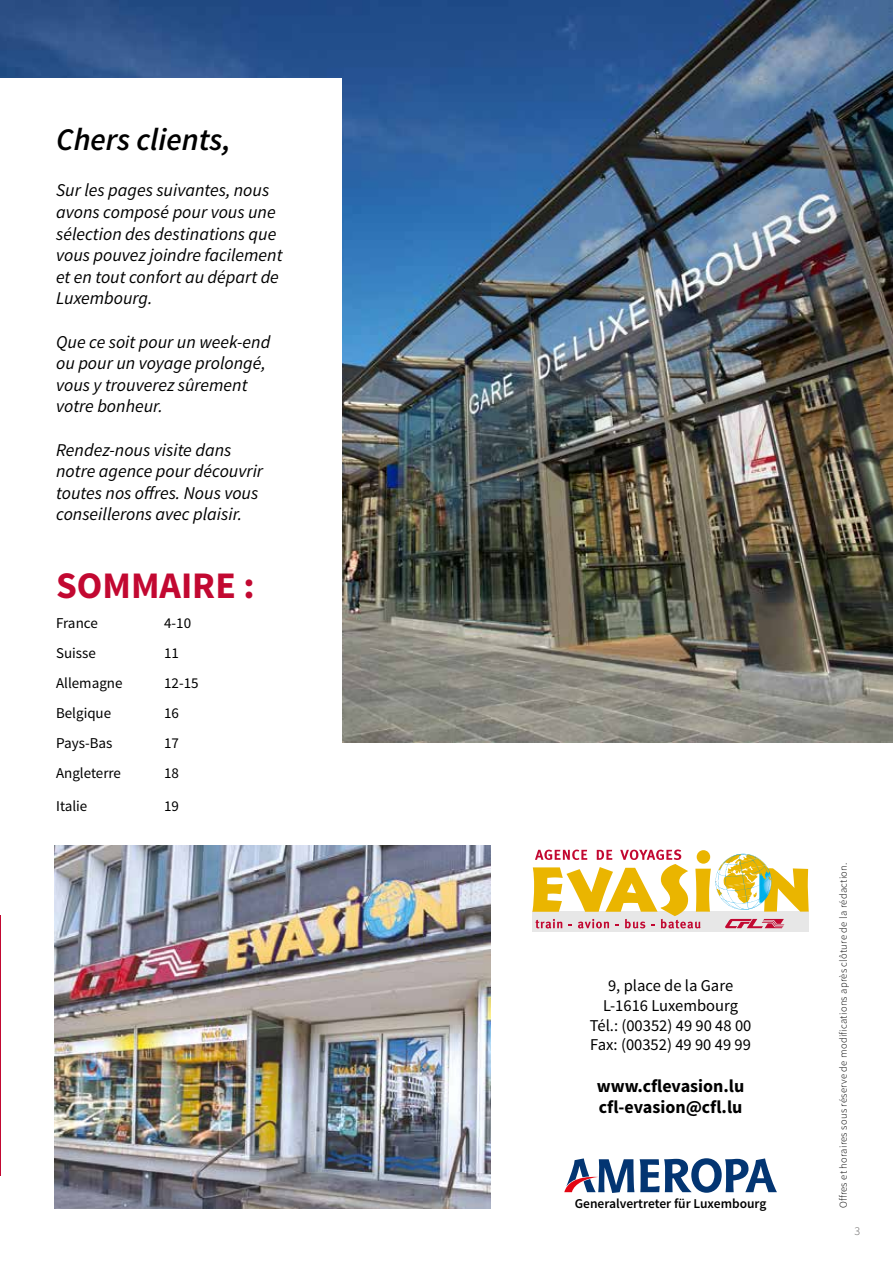
<style>
.page{position:relative;width:893px;height:1263px;background:#fff}
.page>*{position:absolute;margin:0;border:0;box-sizing:border-box;transform-origin:0 0}
.t1{font:700 37.5px "Source Sans Pro";color:#c20831}
.t2{font:italic 600 31.5px "Source Sans Pro";color:#000}
.t3{font:italic 18px/21.6px "Source Sans Pro";color:#000}
.t4{font:700 18px/21.6px "Source Sans Pro";color:#000}
.t5{font:16.5px/19.8px "Source Sans Pro";color:#000;text-align:center}
.t6{font:15px "Source Sans Pro";color:#000}
.t7{font:600 13.5px "Source Sans Pro";color:#000}
.t8{font:300 12px "Source Sans Pro";color:#646363}
.t9{font:300 10.5px "Source Sans Pro";letter-spacing:.025em;color:#000}
</style>
<div class="page">
<img style="left:1px;top:0;width:892px;height:743px">
<div style="left:0;top:78px;width:342px;height:768px;background:#fff"></div>
<img style="left:0;top:0;width:1px;height:1263px">
<hr style="left:0;top:915px;width:1px;height:261px;background:#c20831">
<div style="left:532px;top:912px;width:277px;height:20px;background:#e7e7e7"></div>
<svg style="left:532px;top:849px;width:277px;height:79px"></svg>
<img style="left:54px;top:846px;width:436px;height:363px">
<svg style="left:640px;top:1158px;width:137px;height:35px"></svg>
<svg style="left:564px;top:1158px;width:70px;height:35px"></svg>
<h2 class="t2" style="left:56px;top:119px;width:176px">Chers clients,</h2>
<p class="t3" style="left:56px;top:180px;width:228px">Sur les pages suivantes, nous avons composé pour vous une sélection des destinations que vous pouvez joindre facilement et en tout confort au départ de<br>Luxembourg.</p>
<p class="t3" style="left:56px;top:331px;width:216px">Que ce soit pour un week-end ou pour un voyage prolongé, vous y trouverez sûrement votre bonheur.</p>
<p class="t3" style="left:56px;top:439px;width:208px">Rendez-nous visite dans notre agence pour découvrir toutes nos offres. Nous vous conseillerons avec plaisir.</p>
<h1 class="t1" style="left:56px;top:561px;width:200px">SOMMAIRE :</h1>
<p class="t6" style="left:56px;top:614px;width:43px">France</p>
<p class="t6" style="left:164px;top:614px;width:29px">4-10</p>
<p class="t6" style="left:56px;top:644px;width:41px">Suisse</p>
<p class="t6" style="left:164px;top:644px;width:16px">11</p>
<p class="t6" style="left:56px;top:674px;width:68px">Allemagne</p>
<p class="t6" style="left:164px;top:674px;width:36px">12-15</p>
<p class="t6" style="left:56px;top:704px;width:57px">Belgique</p>
<p class="t6" style="left:164px;top:704px;width:16px">16</p>
<p class="t6" style="left:56px;top:734px;width:58px">Pays-Bas</p>
<p class="t6" style="left:164px;top:734px;width:16px">17</p>
<p class="t6" style="left:56px;top:764px;width:66px">Angleterre</p>
<p class="t6" style="left:164px;top:764px;width:16px">18</p>
<p class="t6" style="left:56px;top:797px;width:33px">Italie</p>
<p class="t6" style="left:164px;top:797px;width:16px">19</p>
<p class="t5" style="left:590px;top:976px;width:163px">9, place de la Gare<br>L-1616 Luxembourg<br>Tél.: (00352) 49 90 48 00<br>Fax: (00352) 49 90 49 99</p>
<p class="t4" style="left:597px;top:1076px;width:149px">www.cflevasion.lu cfl-evasion@cfl.lu</p>
<p class="t7" style="left:575px;top:1195px;width:193px">Generalvertreter für Luxembourg</p>
<p class="t9" style="left:837px;top:1208px;width:347px;rotate:-90deg">Offres et horaires sous réserve de modifications après clôture de la rédaction.</p>
<p class="t8" style="left:854px;top:1224px;width:7px">3</p>
</div>
